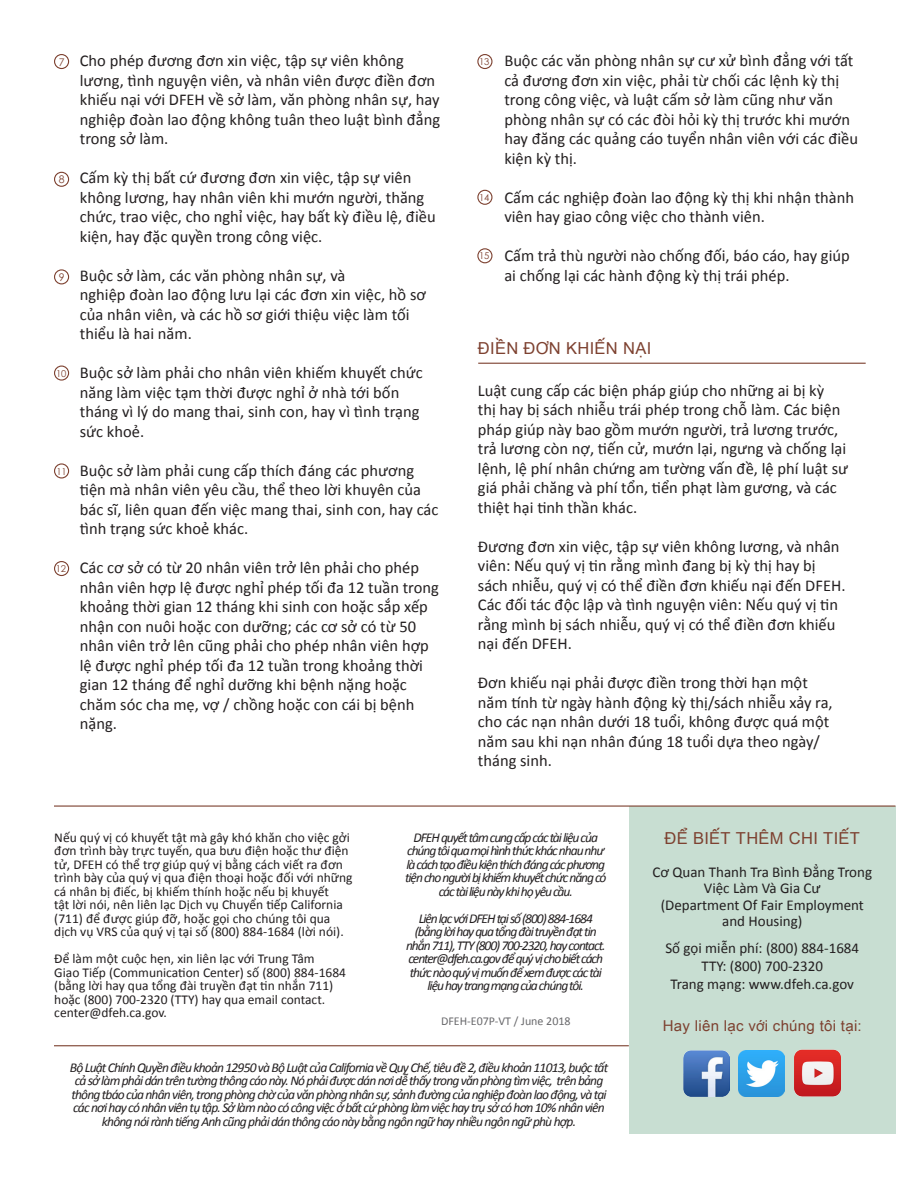
<style>
.page{position:relative;width:918px;height:1188px;background:#fff}
.page>*{position:absolute;margin:0;border:0;box-sizing:border-box;transform-origin:0 0}
.t1{font:16.5px/19.5px "Calibri";color:#231f20}
.t2{font:16.5px "Arial Unicode MS";letter-spacing:.02em;color:#7d4130}
.t3{font:15px/16.5px "Calibri";color:#231f20;text-align:center}
.t4{font:15px "Arial Unicode MS";letter-spacing:.02em;color:#7d4130}
.t5{font:italic 13.5px/13.5px "Calibri";letter-spacing:-.06em;color:#231f20;text-align:center}
.t6{font:13.5px/13.5px "Calibri";color:#231f20}
.t7{font:12px "Calibri";color:#69696c}
.t8{font:10.5px "Century Gothic";color:#7d4130}
.t9{font:9.45px "Century Gothic";letter-spacing:-.025em;color:#7d4130}
</style>
<div class="page">
<div style="left:629px;top:806px;width:267px;height:328px;background:#c8ded2"></div>
<div style="left:54px;top:269px;width:15px;height:15px;border:1px solid #7d4130;border-radius:50%"></div>
<div style="left:54px;top:172px;width:15px;height:15px;border:1px solid #7d4130;border-radius:50%"></div>
<div style="left:54px;top:54px;width:15px;height:15px;border:1px solid #7d4130;border-radius:50%"></div>
<div style="left:54px;top:366px;width:15px;height:15px;border:1px solid #7d4130;border-radius:50%"></div>
<div style="left:54px;top:463px;width:15px;height:16px;border:1px solid #7d4130;border-radius:50%"></div>
<div style="left:54px;top:561px;width:15px;height:15px;border:1px solid #7d4130;border-radius:50%"></div>
<div style="left:477px;top:190px;width:16px;height:15px;border:1px solid #7d4130;border-radius:50%"></div>
<div style="left:477px;top:248px;width:16px;height:15px;border:1px solid #7d4130;border-radius:50%"></div>
<div style="left:477px;top:54px;width:16px;height:15px;border:1px solid #7d4130;border-radius:50%"></div>
<hr style="left:478px;top:363px;width:388px;height:1px;background:#7d4130">
<hr style="left:54px;top:805px;width:842px;height:2px;background:#7d4130">
<hr style="left:54px;top:1045px;width:575px;height:1px;background:#7d4130">
<img style="left:739px;top:1050px;width:46px;height:46px">
<img style="left:794px;top:1049px;width:47px;height:48px">
<img style="left:684px;top:1050px;width:46px;height:46px">
<p class="t8" style="left:59px;top:54px;width:7px">7</p>
<p class="t8" style="left:59px;top:172px;width:7px">8</p>
<p class="t8" style="left:59px;top:270px;width:7px">9</p>
<p class="t9" style="left:56px;top:367px;width:12px">10</p>
<p class="t9" style="left:57px;top:465px;width:12px">11</p>
<p class="t9" style="left:56px;top:562px;width:12px">12</p>
<p class="t1" style="left:80px;top:51px;width:362px">Cho phép đương đơn xin việc, tập sự viên không lương, tình nguyện viên, và nhân viên được điền đơn khiếu nại với DFEH về sở làm, văn phòng nhân sự, hay nghiệp đoàn lao động không tuân theo luật bình đẳng trong sở làm.</p>
<p class="t1" style="left:80px;top:168px;width:357px">Cấm kỳ thị bất cứ đương đơn xin việc, tập sự viên không lương, hay nhân viên khi mướn người, thăng chức, trao việc, cho nghỉ việc, hay bất kỳ điều lệ, điều kiện, hay đặc quyền trong công việc.</p>
<p class="t1" style="left:80px;top:266px;width:267px">Buộc sở làm, các văn phòng nhân sự, và</p>
<p class="t1" style="left:80px;top:285px;width:348px">nghiệp đoàn lao động lưu lại các đơn xin việc, hồ sơ của nhân viên, và các hồ sơ giới thiệu việc làm tối thiểu là hai năm.</p>
<p class="t1" style="left:80px;top:363px;width:344px">Buộc sở làm phải cho nhân viên khiếm khuyết chức năng làm việc tạm thời được nghỉ ở nhà tới bốn</p>
<p class="t1" style="left:80px;top:402px;width:341px">tháng vì lý do mang thai, sinh con, hay vì tình trạng sức khoẻ.</p>
<p class="t1" style="left:80px;top:461px;width:360px">Buộc sở làm phải cung cấp thích đáng các phương tiện mà nhân viên yêu cầu, thể theo lời khuyên của bác sĩ, liên quan đến việc mang thai, sinh con, hay các tình trạng sức khoẻ khác.</p>
<p class="t1" style="left:80px;top:558px;width:361px">Các cơ sở có từ 20 nhân viên trở lên phải cho phép nhân viên hợp lệ được nghỉ phép tối đa 12 tuần trong khoảng thời gian 12 tháng khi sinh con hoặc sắp xếp nhận con nuôi hoặc con dưỡng; các cơ sở có từ 50 nhân viên trở lên cũng phải cho phép nhân viên hợp lệ được nghỉ phép tối đa 12 tuần trong khoảng thời gian 12 tháng để nghỉ dưỡng khi bệnh nặng hoặc chăm sóc cha mẹ, vợ / chồng hoặc con cái bị bệnh nặng.</p>
<p class="t9" style="left:479px;top:55px;width:12px">13</p>
<p class="t9" style="left:479px;top:191px;width:12px">14</p>
<p class="t9" style="left:479px;top:249px;width:12px">15</p>
<p class="t1" style="left:504px;top:51px;width:355px">Buộc các văn phòng nhân sự cư xử bình đẳng với tất cả đương đơn xin việc, phải từ chối các lệnh kỳ thị trong công việc, và luật cấm sở làm cũng như văn phòng nhân sự có các đòi hỏi kỳ thị trước khi mướn hay đăng các quảng cáo tuyển nhân viên với các điều kiện kỳ thị.</p>
<p class="t1" style="left:504px;top:188px;width:351px">Cấm các nghiệp đoàn lao động kỳ thị khi nhận thành viên hay giao công việc cho thành viên.</p>
<p class="t1" style="left:504px;top:246px;width:347px">Cấm trả thù người nào chống đối, báo cáo, hay giúp ai chống lại các hành động kỳ thị trái phép.</p>
<p class="t2" style="left:478px;top:336px;width:175px">ĐIỀN ĐƠN KHIẾN NẠI</p>
<p class="t1" style="left:478px;top:381px;width:372px">Luật cung cấp các biện pháp giúp cho những ai bị kỳ<br>thị hay bị sách nhiễu trái phép trong chỗ làm. Các biện pháp giúp này bao gồm mướn người, trả lương trước, trả lương còn nợ, tiến cử, mướn lại, ngưng và chống lại lệnh, lệ phí nhân chứng am tường vấn đề, lệ phí luật sư giá phải chăng và phí tổn, tiển phạt làm gương, và các thiệt hại tinh thần khác.</p>
<p class="t1" style="left:478px;top:537px;width:369px">Đương đơn xin việc, tập sự viên không lương, và nhân viên: Nếu quý vị tin rằng mình đang bị kỳ thị hay bị sách nhiễu, quý vị có thể điền đơn khiếu nại đến DFEH.<br>Các đối tác độc lập và tình nguyện viên: Nếu quý vị tin rằng mình bị sách nhiễu, quý vị có thể điền đơn khiếu nại đến DFEH.</p>
<p class="t1" style="left:478px;top:673px;width:331px">Đơn khiếu nại phải được điền trong thời hạn một</p>
<p class="t1" style="left:478px;top:693px;width:356px">năm tính từ ngày hành động kỳ thị/sách nhiễu xảy ra, cho các nạn nhân dưới 18 tuổi, không được quá một năm sau khi nạn nhân đúng 18 tuổi dựa theo ngày/ tháng sinh.</p>
<p class="t6" style="left:54px;top:831px;width:300px">Nếu quý vị có khuyết tật mà gây khó khăn cho việc gởi đơn trình bày trực tuyến, qua bưu điện hoặc thư điện tử, DFEH có thể trợ giúp quý vị bằng cách viết ra đơn trình bày của quý vị qua điện thoại hoặc đối với những cá nhân bị điếc, bị khiếm thính hoặc nếu bị khuyết<br>tật lời nói, nên liên lạc Dịch vụ Chuyển tiếp California (711) để được giúp đỡ, hoặc gọi cho chúng tôi qua dịch vụ VRS của quý vị tại số (800) 884-1684 (lời nói).</p>
<p class="t6" style="left:54px;top:952px;width:262px">Để làm một cuộc hẹn, xin liên lạc với Trung Tâm</p>
<p class="t6" style="left:54px;top:966px;width:293px">Giao Tiếp (Communication Center) số (800) 884-1684 (bằng lời hay qua tổng đài truyền đạt tin nhắn 711) hoặc (800) 700-2320 (TTY) hay qua email contact. center@dfeh.ca.gov.</p>
<p class="t5" style="left:405px;top:830px;width:203px">DFEH quyết tâm cung cấp các tài liệu của chúng tôi qua mọi hình thức khác nhau như là cách tạo điều kiện thích đáng các phương tiện cho người bị khiếm khuyết chức năng có các tài liệu này khi họ yêu cầu.</p>
<p class="t5" style="left:406px;top:911px;width:201px">Liên lạc với DFEH tại số (800) 884-1684 (bằng lời hay qua tổng đài truyền đạt tin nhắn 711), TTY (800) 700-2320, hay contact. center@dfeh.ca.gov để quý vị cho biết cách thức nào quý vị muốn để xem được các tài liệu hay trang mạng của chúng tôi.</p>
<p class="t7" style="left:441px;top:1014px;width:131px">DFEH-E07P-VT / June 2018</p>
<p class="t5" style="left:70px;top:1060px;width:540px">Bộ Luật Chính Quyền điều khoản 12950 và Bộ Luật của California về Quy Chế, tiêu đề 2, điều khoản 11013, buộc tất cả sở làm phải dán trên tường thông cáo này. Nó phải được dán nơi dễ thấy trong văn phòng tìm việc, trên bảng thông tbáo của nhân viên, trong phòng chờ của văn phòng nhân sự, sảnh đường của nghiệp đoàn lao động, và tại các nơi hay có nhân viên tụ tập. Sở làm nào có công việc ở bất cứ phòng làm việc hay trụ sở có hơn 10% nhân viên không nói rành tiếng Anh cũng phải dán thông cáo này bằng ngôn ngữ hay nhiều ngôn ngữ phù hợp.</p>
<p class="t2" style="left:665px;top:826px;width:197px">ĐỂ BIẾT THÊM CHI TIẾT</p>
<p class="t3" style="left:652px;top:864px;width:221px">Cơ Quan Thanh Tra Bình Đẳng Trong<br>Việc Làm Và Gia Cư</p>
<p class="t3" style="left:661px;top:897px;width:205px">(Department Of Fair Employment and Housing)</p>
<p class="t3" style="left:665px;top:940px;width:195px">Số gọi miễn phí: (800) 884-1684</p>
<p class="t3" style="left:702px;top:958px;width:123px">TTY: (800) 700-2320</p>
<p class="t3" style="left:671px;top:976px;width:185px">Trang mạng: www.dfeh.ca.gov</p>
<p class="t4" style="left:663px;top:1015px;width:201px">Hay liên lạc với chúng tôi tại:</p>
</div>
